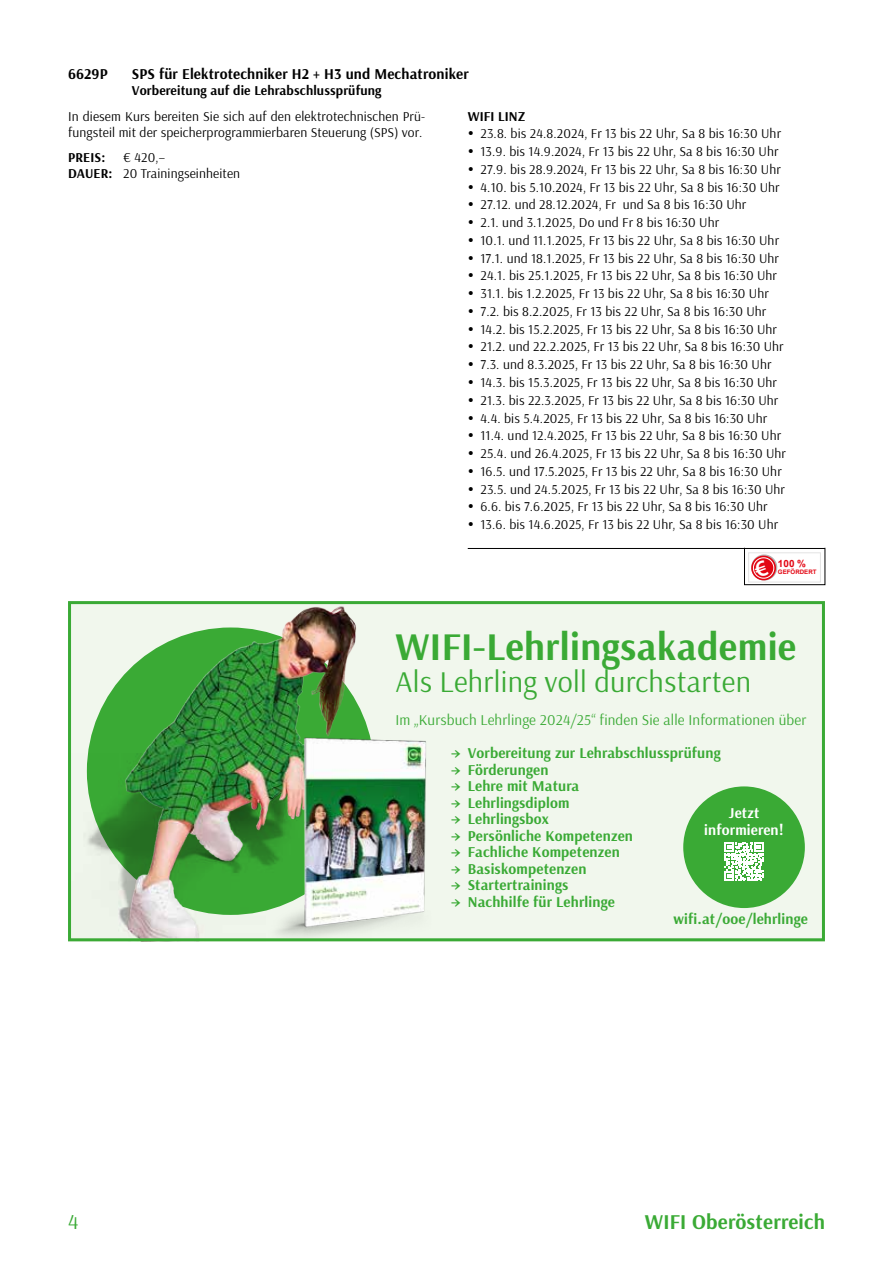
<style>
.page{position:relative;width:893px;height:1263px;background:#fff}
.page>*{position:absolute;margin:0;border:0;box-sizing:border-box;transform-origin:0 0}
.t1{font:700 39px "Arsenal";letter-spacing:.01em;color:#3aaa35}
.t2{font:30px "Arsenal";letter-spacing:.01em;color:#3aaa35}
.t3{font:700 21px "Arsenal";letter-spacing:.01em;color:#3aaa35}
.t4{font:21px "Arsenal";color:#3aaa35}
.t5{font:700 15px "Arsenal";letter-spacing:.01em;color:#3aaa35}
.t6{font:15px "Arsenal";letter-spacing:.01em;color:#3aaa35}
.t7{font:700 15px "Arsenal";letter-spacing:.01em;color:#000}
.t8{font:700 15px/16.5px "Arsenal";letter-spacing:.01em;color:#fff;text-align:center}
.t9{font:13.5px/17.7px "Arsenal";letter-spacing:.01em;color:#000}
.t10{font:700 13.5px "Arsenal";letter-spacing:.01em;color:#000}
.t11{font:700 9.9px "Arial";color:#e30613}
.t12{font:700 6.15px "Arial";color:#e30613}
.s1{font-weight:700}
</style>
<div class="page">
<div style="left:744px;top:548px;width:81px;height:37px;border:1px solid #000"></div>
<hr style="left:468px;top:548px;width:357px;height:1px;background:#000">
<div style="left:748px;top:552px;width:73px;height:30px;border:1px solid #e3e3e3"></div>
<div style="left:68px;top:601px;width:757px;height:340px;background:#f1f7ed"></div>
<img style="left:86px;top:754px;width:15px;height:101px">
<img style="left:101px;top:606px;width:270px;height:331px">
<img style="left:262px;top:737px;width:163px;height:200px">
<img style="left:285px;top:737px;width:141px;height:130px">
<div style="left:683px;top:786px;width:122px;height:122px;background:#3aaa35;border-radius:50%"></div>
<svg style="left:725px;top:842px;width:38px;height:39px"></svg>
<div style="left:68px;top:601px;width:757px;height:340px;border:3px solid #3aaa35"></div>
<svg style="left:751px;top:554px;width:27px;height:27px"></svg>
<p class="t7" style="left:68px;top:63px;width:41px">6629P</p>
<p class="t7" style="left:132px;top:63px;width:338px">SPS für Elektrotechniker H2 + H3 und Mechatroniker</p>
<p class="t10" style="left:132px;top:81px;width:251px">Vorbereitung auf die Lehrabschlussprüfung</p>
<p class="t9" style="left:68px;top:108px;width:359px;line-height:16.5px">In diesem Kurs bereiten Sie sich auf den elektrotechnischen Prü&shy;fungsteil mit der speicherprogrammierbaren Steuerung (SPS) vor.</p>
<p class="t10" style="left:68px;top:148px;width:39px">PREIS:</p>
<p class="t10" style="left:468px;top:107px;width:59px">WIFI LINZ</p>
<p class="t9" style="left:480px;top:125px;width:307px">23.8. bis 24.8.2024, Fr 13 bis 22 Uhr, Sa 8 bis 16:30 Uhr 13.9. bis 14.9.2024, Fr 13 bis 22 Uhr, Sa 8 bis 16:30 Uhr 27.9. bis 28.9.2024, Fr 13 bis 22 Uhr, Sa 8 bis 16:30 Uhr 4.10. bis 5.10.2024, Fr 13 bis 22 Uhr, Sa 8 bis 16:30 Uhr 27.12. und 28.12.2024, Fr und Sa 8 bis 16:30 Uhr<br>2.1. und 3.1.2025, Do und Fr 8 bis 16:30 Uhr<br>10.1. und 11.1.2025, Fr 13 bis 22 Uhr, Sa 8 bis 16:30 Uhr 17.1. und 18.1.2025, Fr 13 bis 22 Uhr, Sa 8 bis 16:30 Uhr 24.1. bis 25.1.2025, Fr 13 bis 22 Uhr, Sa 8 bis 16:30 Uhr 31.1. bis 1.2.2025, Fr 13 bis 22 Uhr, Sa 8 bis 16:30 Uhr 7.2. bis 8.2.2025, Fr 13 bis 22 Uhr, Sa 8 bis 16:30 Uhr 14.2. bis 15.2.2025, Fr 13 bis 22 Uhr, Sa 8 bis 16:30 Uhr 21.2. und 22.2.2025, Fr 13 bis 22 Uhr, Sa 8 bis 16:30 Uhr 7.3. und 8.3.2025, Fr 13 bis 22 Uhr, Sa 8 bis 16:30 Uhr 14.3. bis 15.3.2025, Fr 13 bis 22 Uhr, Sa 8 bis 16:30 Uhr 21.3. bis 22.3.2025, Fr 13 bis 22 Uhr, Sa 8 bis 16:30 Uhr 4.4. bis 5.4.2025, Fr 13 bis 22 Uhr, Sa 8 bis 16:30 Uhr 11.4. und 12.4.2025, Fr 13 bis 22 Uhr, Sa 8 bis 16:30 Uhr 25.4. und 26.4.2025, Fr 13 bis 22 Uhr, Sa 8 bis 16:30 Uhr 16.5. und 17.5.2025, Fr 13 bis 22 Uhr, Sa 8 bis 16:30 Uhr 23.5. und 24.5.2025, Fr 13 bis 22 Uhr, Sa 8 bis 16:30 Uhr 6.6. bis 7.6.2025, Fr 13 bis 22 Uhr, Sa 8 bis 16:30 Uhr 13.6. bis 14.6.2025, Fr 13 bis 22 Uhr, Sa 8 bis 16:30 Uhr</p>
<p class="t11" style="left:778px;top:557px;width:30px">100 %</p>
<p class="t12" style="left:778px;top:568px;width:40px">GEFÖRDERT</p>
<p class="t9" style="left:68px;top:149px;width:174px;line-height:16.5px;text-indent:55px">€ 420,–<br><span class="s1">DAUER:</span> 20 Trainingseinheiten</p>
<h1 class="t1" style="left:395px;top:620px;width:402px">WIFI-Lehrlingsakademie</h1>
<h2 class="t2" style="left:395px;top:662px;width:357px">Als Lehrling voll durchstarten</h2>
<p class="t6" style="left:395px;top:710px;width:412px">Im „Kursbuch Lehrlinge 2024/25“ finden Sie alle Informationen über</p>
<p class="t5" style="left:451px;top:742px;width:271px">→ Vorbereitung zur Lehrabschlussprüfung</p>
<p class="t5" style="left:451px;top:759px;width:99px">→ Förderungen</p>
<p class="t5" style="left:451px;top:775px;width:130px">→ Lehre mit Matura</p>
<p class="t5" style="left:451px;top:792px;width:120px">→ Lehrlingsdiplom</p>
<p class="t5" style="left:451px;top:808px;width:100px">→ Lehrlingsbox</p>
<p class="t5" style="left:451px;top:825px;width:184px">→ Persönliche Kompetenzen</p>
<p class="t5" style="left:451px;top:841px;width:171px">→ Fachliche Kompetenzen</p>
<p class="t5" style="left:451px;top:858px;width:137px">→ Basiskompetenzen</p>
<p class="t5" style="left:451px;top:874px;width:119px">→ Startertrainings</p>
<p class="t5" style="left:451px;top:891px;width:166px">→ Nachhilfe für Lehrlinge</p>
<p class="t8" style="left:704px;top:804px;width:81px">Jetzt informieren!</p>
<p class="t5" style="left:674px;top:909px;width:136px">wifi.at/ooe/lehrlinge</p>
<h3 class="t4" style="left:68px;top:1207px;width:12px">4</h3>
<h3 class="t3" style="left:645px;top:1207px;width:182px">WIFI Oberösterreich</h3>
</div>
